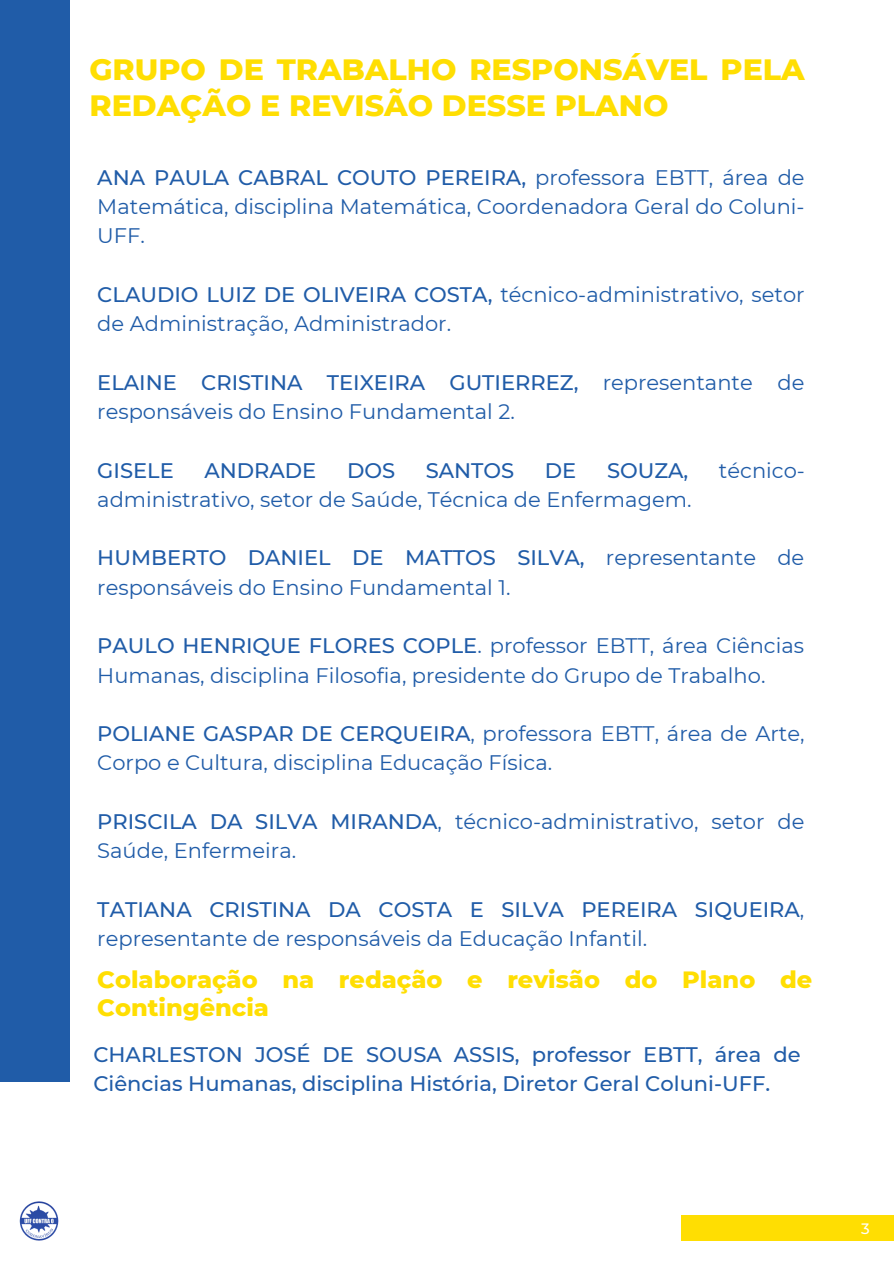
<style>
.page{position:relative;width:894px;height:1264px;background:#fff}
.page>*{position:absolute;margin:0;border:0;box-sizing:border-box;transform-origin:0 0}
.t1{font:800 30px/36px "Montserrat";color:#ffde02}
.t2{font:800 24px/28.2px "Montserrat";color:#ffde02}
.t3{font:21px/29.2px "Montserrat";color:#205ca8}
.t4{font:500 21px/29.2px "Montserrat";color:#205ca8}
.t5{font:500 15px "Montserrat";color:#fff}
.s1{font-weight:500}
</style>
<div class="page">
<div style="left:0;top:0;width:70px;height:1081px;background:#205ca8"></div>
<img style="left:19px;top:1201px;width:40px;height:40px">
<div style="left:681px;top:1215px;width:212px;height:26px;background:#ffde02"></div>
<h1 class="t1" style="left:89px;top:52px;width:716px">GRUPO DE TRABALHO RESPONSÁVEL PELA<br>REDAÇÃO E REVISÃO DESSE PLANO</h1>
<p class="t3" style="left:97px;top:162px;width:708px;text-align:justify"><span class="s1">ANA PAULA CABRAL COUTO PEREIRA,</span> professora EBTT, área de Matemática, disciplina Matemática, Coordenadora Geral do Coluni-UFF.</p>
<p class="t3" style="left:97px;top:280px;width:708px"><span class="s1">CLAUDIO LUIZ DE OLIVEIRA COSTA,</span> técnico-administrativo, setor de Administração, Administrador.</p>
<p class="t3" style="left:97px;top:367px;width:708px"><span class="s1">ELAINE CRISTINA TEIXEIRA GUTIERREZ,</span> representante de responsáveis do Ensino Fundamental 2.</p>
<p class="t4" style="left:97px;top:455px;width:78px">GISELE</p>
<p class="t4" style="left:204px;top:455px;width:113px">ANDRADE</p>
<p class="t4" style="left:347px;top:455px;width:50px">DOS</p>
<p class="t4" style="left:425px;top:455px;width:90px">SANTOS</p>
<p class="t4" style="left:544px;top:455px;width:33px">DE</p>
<p class="t4" style="left:607px;top:455px;width:83px">SOUZA,</p>
<p class="t3" style="left:718px;top:455px;width:87px">técnico-</p>
<p class="t3" style="left:97px;top:484px;width:595px">administrativo, setor de Saúde, Técnica de Enfermagem.</p>
<p class="t3" style="left:97px;top:543px;width:708px"><span class="s1">HUMBERTO DANIEL DE MATTOS SILVA,</span> representante de responsáveis do Ensino Fundamental 1.</p>
<p class="t3" style="left:97px;top:631px;width:708px"><span class="s1">PAULO HENRIQUE FLORES COPLE</span>. professor EBTT, área Ciências<br>Humanas, disciplina Filosofia, presidente do Grupo de Trabalho.</p>
<p class="t3" style="left:97px;top:719px;width:708px"><span class="s1">POLIANE GASPAR DE CERQUEIRA</span>, professora EBTT, área de Arte,<br>Corpo e Cultura, disciplina Educação Física.</p>
<p class="t3" style="left:97px;top:807px;width:708px"><span class="s1">PRISCILA DA SILVA MIRANDA</span>, técnico-administrativo, setor de<br>Saúde, Enfermeira.</p>
<p class="t3" style="left:97px;top:894px;width:708px"><span class="s1">TATIANA CRISTINA DA COSTA E SILVA PEREIRA SIQUEIRA</span>, representante de responsáveis da Educação Infantil.</p>
<p class="t2" style="left:97px;top:965px;width:716px">Colaboração na redação e revisão do Plano de<br>Contingência</p>
<p class="t4" style="left:93px;top:1039px;width:708px">CHARLESTON JOSÉ DE SOUSA ASSIS, professor EBTT, área de<br>Ciências Humanas, disciplina História, Diretor Geral Coluni-UFF.</p>
<p class="t5" style="left:861px;top:1219px;width:10px">3</p>
</div>
